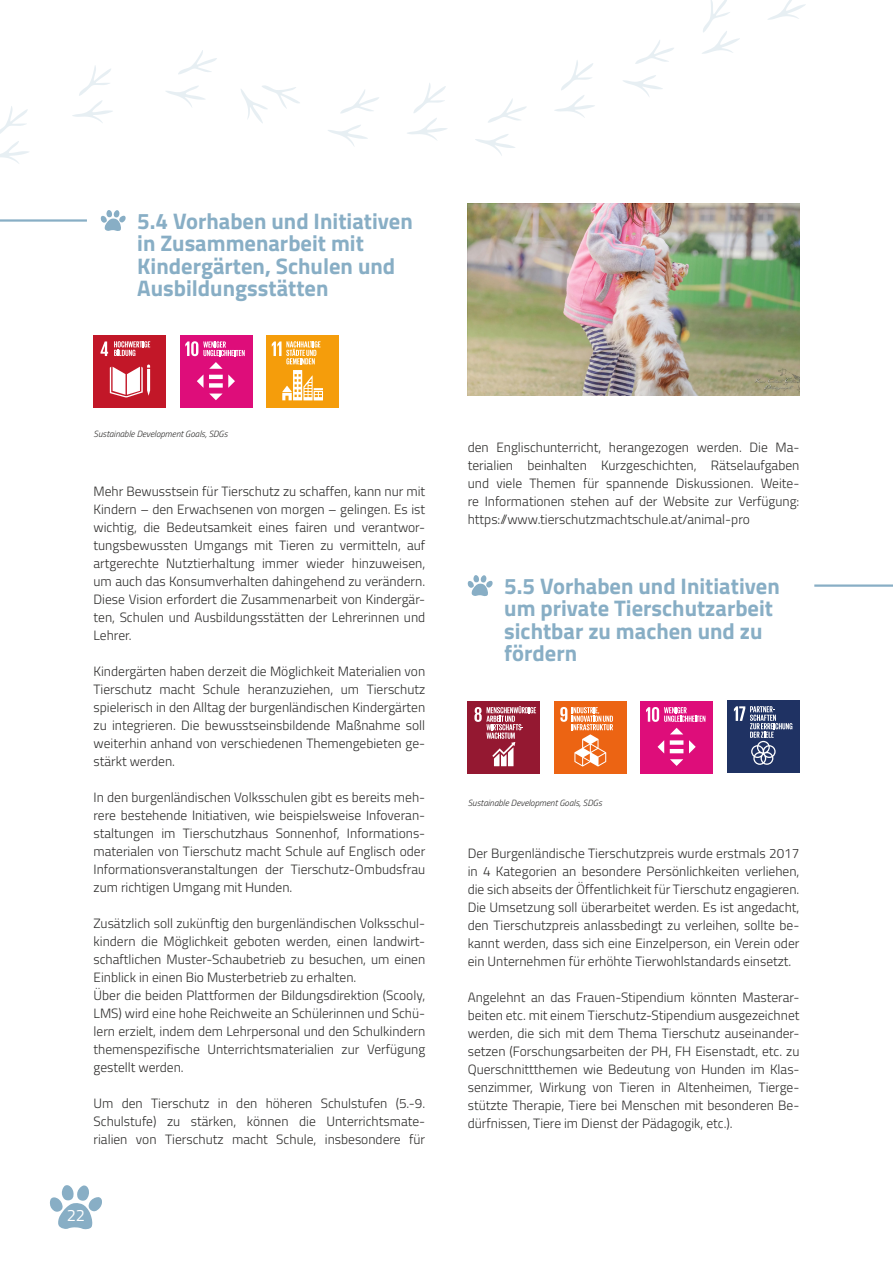
<style>
.page{position:relative;width:893px;height:1263px;background:#fff}
.page>*{position:absolute;margin:0;border:0;box-sizing:border-box;transform-origin:0 0}
.Überschrift_2{font:700 22.5px/22.5px "Titillium Web";color:#88aec5}
.Seitenzahl{font:16.5px "Titillium Web";color:#fff}
.Fließtext{font:300 13.5px/18px "Titillium Web";color:#2e2d2c;text-align:justify}
.Bildunterschrift{font:italic 300 9px "Titillium Web";color:#2e2d2c}
</style>
<div class="page">
<svg style="left:101px;top:210px;width:25px;height:21px"></svg>
<hr style="left:0;top:219px;width:87px;height:3px;background:#88aec5">
<div style="left:94px;top:335px;width:72px;height:73px;background:#c21728"></div>
<svg style="left:101px;top:341px;width:7px;height:15px"></svg>
<svg style="left:110px;top:364px;width:40px;height:33px"></svg>
<svg style="left:114px;top:341px;width:36px;height:15px"></svg>
<div style="left:180px;top:335px;width:72px;height:73px;background:#de0d7a"></div>
<div style="left:209px;top:383px;width:14px;height:5px;background:#fff"></div>
<hr style="left:209px;top:375px;width:14px;height:4px;background:#fff">
<svg style="left:209px;top:362px;width:13px;height:7px"></svg>
<svg style="left:228px;top:375px;width:7px;height:13px"></svg>
<svg style="left:209px;top:394px;width:13px;height:6px"></svg>
<svg style="left:197px;top:375px;width:6px;height:13px"></svg>
<svg style="left:185px;top:341px;width:60px;height:15px"></svg>
<div style="left:267px;top:335px;width:72px;height:73px;background:#f59d0b"></div>
<svg style="left:272px;top:341px;width:48px;height:23px"></svg>
<svg style="left:282px;top:370px;width:41px;height:30px"></svg>
<div style="left:468px;top:701px;width:72px;height:72px;background:#941831"></div>
<svg style="left:474px;top:706px;width:62px;height:60px"></svg>
<div style="left:641px;top:701px;width:72px;height:72px;background:#de0d7a"></div>
<hr style="left:670px;top:749px;width:13px;height:4px;background:#fff">
<div style="left:670px;top:740px;width:13px;height:5px;background:#fff"></div>
<svg style="left:670px;top:728px;width:13px;height:6px"></svg>
<svg style="left:689px;top:740px;width:7px;height:13px"></svg>
<svg style="left:670px;top:759px;width:13px;height:7px"></svg>
<svg style="left:658px;top:740px;width:6px;height:13px"></svg>
<svg style="left:646px;top:707px;width:59px;height:15px"></svg>
<div style="left:554px;top:701px;width:72px;height:72px;background:#ec6413"></div>
<svg style="left:560px;top:707px;width:53px;height:59px"></svg>
<div style="left:727px;top:700px;width:72px;height:72px;background:#1f3263"></div>
<svg style="left:734px;top:706px;width:58px;height:59px"></svg>
<svg style="left:468px;top:575px;width:25px;height:21px"></svg>
<hr style="left:814px;top:584px;width:79px;height:3px;background:#88aec5">
<svg style="left:50px;top:1185px;width:52px;height:44px"></svg>
<svg style="left:72px;top:65px;width:41px;height:58px"></svg>
<svg style="left:0;top:106px;width:29px;height:58px"></svg>
<svg style="left:178px;top:50px;width:39px;height:24px"></svg>
<svg style="left:166px;top:86px;width:39px;height:21px"></svg>
<svg style="left:241px;top:85px;width:59px;height:38px"></svg>
<svg style="left:340px;top:90px;width:39px;height:24px"></svg>
<svg style="left:328px;top:125px;width:40px;height:21px"></svg>
<svg style="left:407px;top:83px;width:40px;height:57px"></svg>
<svg style="left:488px;top:98px;width:39px;height:25px"></svg>
<svg style="left:475px;top:134px;width:40px;height:22px"></svg>
<svg style="left:554px;top:60px;width:41px;height:58px"></svg>
<svg style="left:635px;top:40px;width:39px;height:24px"></svg>
<svg style="left:623px;top:75px;width:40px;height:21px"></svg>
<svg style="left:702px;top:0;width:38px;height:54px"></svg>
<svg style="left:768px;top:0;width:38px;height:20px"></svg>
<img style="left:468px;top:204px;width:331px;height:192px">
<p class="Überschrift_2" style="left:137px;top:209px;width:277px">5.4 Vorhaben und Initiativen in Zusammenarbeit mit<br>Kindergärten, Schulen und<br>Ausbildungsstätten</p>
<p class="Bildunterschrift" style="left:94px;top:428px;width:136px">Sustainable Development Goals, SDGs</p>
<p class="Fließtext" style="left:94px;top:481px;width:333px">Mehr Bewusstsein für Tierschutz zu schaffen, kann nur mit Kindern – den Erwachsenen von morgen – gelingen. Es ist wichtig, die Bedeutsamkeit eines fairen und verantwor&shy;tungsbewussten Umgangs mit Tieren zu vermitteln, auf artgerechte Nutztierhaltung immer wieder hinzuweisen, um auch das Konsumverhalten dahingehend zu verändern.<br>Diese Vision erfordert die Zusammenarbeit von Kindergär&shy;ten, Schulen und Ausbildungsstätten der Lehrerinnen und Lehrer.</p>
<p class="Fließtext" style="left:94px;top:661px;width:333px">Kindergärten haben derzeit die Möglichkeit Materialien von Tierschutz macht Schule heranzuziehen, um Tierschutz spielerisch in den Alltag der burgenländischen Kindergärten zu integrieren. Die bewusstseinsbildende Maßnahme soll weiterhin anhand von verschiedenen Themengebieten ge&shy;stärkt werden.</p>
<p class="Fließtext" style="left:94px;top:787px;width:333px">In den burgenländischen Volksschulen gibt es bereits meh&shy;rere bestehende Initiativen, wie beispielsweise Infoveran&shy;staltungen im Tierschutzhaus Sonnenhof, Informations&shy;materialen von Tierschutz macht Schule auf Englisch oder Informationsveranstaltungen der Tierschutz-Ombudsfrau zum richtigen Umgang mit Hunden.</p>
<p class="Fließtext" style="left:94px;top:913px;width:333px">Zusätzlich soll zukünftig den burgenländischen Volksschul&shy;kindern die Möglichkeit geboten werden, einen landwirt&shy;schaftlichen Muster-Schaubetrieb zu besuchen, um einen Einblick in einen Bio Musterbetrieb zu erhalten.</p>
<p class="Fließtext" style="left:94px;top:985px;width:333px">Über die beiden Plattformen der Bildungsdirektion (Scooly, LMS) wird eine hohe Reichweite an Schülerinnen und Schü&shy;lern erzielt, indem dem Lehrpersonal und den Schulkindern themenspezifische Unterrichtsmaterialien zur Verfügung gestellt werden.</p>
<p class="Fließtext" style="left:94px;top:1093px;width:333px">Um den Tierschutz in den höheren Schulstufen (5.-9.<br>Schulstufe) zu stärken, können die Unterrichtsmate&shy;rialien von Tierschutz macht Schule, insbesondere für</p>
<p class="Seitenzahl" style="left:67px;top:1203px;width:20px">22</p>
<p class="Fließtext" style="left:468px;top:437px;width:333px">den Englischunterricht, herangezogen werden. Die Ma&shy;terialien beinhalten Kurzgeschichten, Rätselaufgaben und viele Themen für spannende Diskussionen. Weite&shy;re Informationen stehen auf der Website zur Verfügung: https://www.tierschutzmachtschule.at/animal-pro</p>
<p class="Überschrift_2" style="left:504px;top:574px;width:277px">5.5 Vorhaben und Initiativen um private Tierschutzarbeit sichtbar zu machen und zu fördern</p>
<p class="Bildunterschrift" style="left:468px;top:796px;width:136px">Sustainable Development Goals, SDGs</p>
<p class="Fließtext" style="left:468px;top:844px;width:333px">Der Burgenländische Tierschutzpreis wurde erstmals 2017 in 4 Kategorien an besondere Persönlichkeiten verliehen, die sich abseits der Öffentlichkeit für Tierschutz engagieren.<br>Die Umsetzung soll überarbeitet werden. Es ist angedacht, den Tierschutzpreis anlassbedingt zu verleihen, sollte be&shy;kannt werden, dass sich eine Einzelperson, ein Verein oder ein Unternehmen für erhöhte Tierwohlstandards einsetzt.</p>
<p class="Fließtext" style="left:468px;top:988px;width:333px">Angelehnt an das Frauen-Stipendium könnten Masterar&shy;beiten etc. mit einem Tierschutz-Stipendium ausgezeichnet werden, die sich mit dem Thema Tierschutz auseinander&shy;setzen (Forschungsarbeiten der PH, FH Eisenstadt, etc. zu Querschnittthemen wie Bedeutung von Hunden im Klas&shy;senzimmer, Wirkung von Tieren in Altenheimen, Tierge&shy;stützte Therapie, Tiere bei Menschen mit besonderen Be&shy;dürfnissen, Tiere im Dienst der Pädagogik, etc.).</p>
</div>
